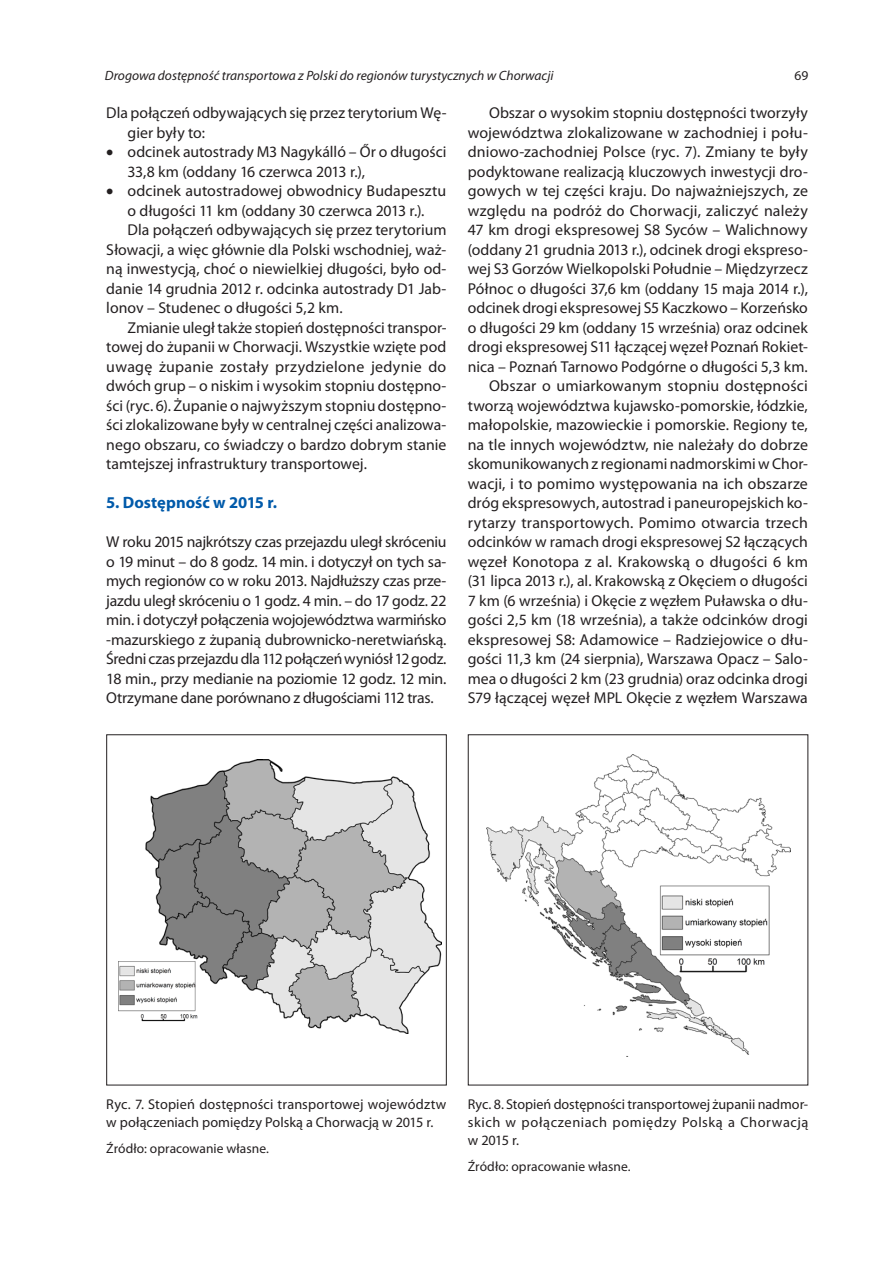
<style>
.page{position:relative;width:893px;height:1263px;background:#fff}
.page>*{position:absolute;margin:0;border:0;box-sizing:border-box;transform-origin:0 0}
.t1{font:700 16.5px "Myriad Pro";color:#015aaa}
.t2{font:15.75px/19.5px "Myriad Pro";letter-spacing:.005em;color:#231f20}
.t3{font:14.25px/18px "Myriad Pro";letter-spacing:.01em;color:#231f20}
.t4{font:italic 13.5px "Myriad Pro";color:#231f20}
.t5{font:13.5px "Myriad Pro";letter-spacing:.005em;color:#231f20}
</style>
<div class="page">
<img style="left:118px;top:759px;width:323px;height:275px">
<img style="left:486px;top:754px;width:304px;height:301px">
<div style="left:106px;top:734px;width:341px;height:351px;border:1px solid #231f20"></div>
<div style="left:468px;top:734px;width:340px;height:351px;border:1px solid #231f20"></div>
<p class="t4" style="left:105px;top:67px;width:450px">Drogowa dostępność transportowa z Polski do regionów turystycznych w Chorwacji</p>
<p class="t5" style="left:794px;top:67px;width:15px">69</p>
<p class="t2" style="left:128px;top:103px;width:320px;text-indent:-21px">Dla połączeń odbywających się przez terytorium Wę&shy;gier były to:</p>
<p class="t2" style="left:128px;top:142px;width:320px;text-indent:-21px">• odcinek autostrady M3 Nagykálló – Őr o długości<br>33,8 km (oddany 16 czerwca 2013 r.),</p>
<p class="t2" style="left:106px;top:181px;width:341px">• odcinek autostradowej obwodnicy Budapesztu</p>
<p class="t2" style="left:128px;top:201px;width:298px">o długości 11 km (oddany 30 czerwca 2013 r.).</p>
<p class="t2" style="left:128px;top:220px;width:320px">Dla połączeń odbywających się przez terytorium</p>
<p class="t2" style="left:106px;top:240px;width:342px">Słowacji, a więc głównie dla Polski wschodniej, waż-</p>
<p class="t2" style="left:106px;top:259px;width:342px">ną inwestycją, choć o niewielkiej długości, było od-</p>
<p class="t2" style="left:106px;top:279px;width:342px">danie 14 grudnia 2012 r. odcinka autostrady D1 Jab-</p>
<p class="t2" style="left:106px;top:298px;width:238px">lonov – Studenec o długości 5,2 km.</p>
<p class="t2" style="left:128px;top:318px;width:320px">Zmianie uległ także stopień dostępności transpor-</p>
<p class="t2" style="left:106px;top:337px;width:342px">towej do żupanii w Chorwacji. Wszystkie wzięte pod</p>
<p class="t2" style="left:106px;top:357px;width:342px">uwagę żupanie zostały przydzielone jedynie do</p>
<p class="t2" style="left:106px;top:376px;width:342px">dwóch grup – o niskim i wysokim stopniu dostępno-</p>
<p class="t2" style="left:106px;top:396px;width:342px">ści (ryc. 6). Żupanie o najwyższym stopniu dostępno-</p>
<p class="t2" style="left:106px;top:415px;width:342px">ści zlokalizowane były w centralnej części analizowa-</p>
<p class="t2" style="left:106px;top:435px;width:342px">nego obszaru, co świadczy o bardzo dobrym stanie</p>
<p class="t2" style="left:106px;top:454px;width:262px">tamtejszej infrastruktury transportowej.</p>
<p class="t1" style="left:106px;top:492px;width:172px">5. Dostępność w 2015 r.</p>
<p class="t2" style="left:106px;top:532px;width:342px;text-align:justify">W roku 2015 najkrótszy czas przejazdu uległ skróceniu o 19 minut – do 8 godz. 14 min. i dotyczył on tych sa&shy;mych regionów co w roku 2013. Najdłuższy czas prze&shy;jazdu uległ skróceniu o 1 godz. 4 min. – do 17 godz. 22 min. i dotyczył połączenia wojojewództwa warmińsko -mazurskiego z żupanią dubrownicko-neretwiańską.<br>Średni czas przejazdu dla 112 połączeń wyniósł 12 godz.<br>18 min., przy medianie na poziomie 12 godz. 12 min.<br>Otrzymane dane porównano z długościami 112 tras.</p>
<p class="t2" style="left:468px;top:103px;width:342px;text-align:right">Obszar o wysokim stopniu dostępności tworzyły województwa zlokalizowane w zachodniej i połu&shy;dniowo-zachodniej Polsce (ryc. 7). Zmiany te były podyktowane realizacją kluczowych inwestycji dro&shy;gowych w tej części kraju. Do najważniejszych, ze względu na podróż do Chorwacji, zaliczyć należy 47 km drogi ekspresowej S8 Syców – Walichnowy (oddany 21 grudnia 2013 r.), odcinek drogi ekspreso&shy;wej S3 Gorzów Wielkopolski Południe – Międzyrzecz Północ o długości 37,6 km (oddany 15 maja 2014 r.), odcinek drogi ekspresowej S5 Kaczkowo – Korzeńsko o długości 29 km (oddany 15 września) oraz odcinek drogi ekspresowej S11 łączącej węzeł Poznań Rokiet&shy;nica – Poznań Tarnowo Podgórne o długości 5,3 km.<br>Obszar o umiarkowanym stopniu dostępności tworzą województwa kujawsko-pomorskie, łódzkie, małopolskie, mazowieckie i pomorskie. Regiony te, na tle innych województw, nie należały do dobrze skomunikowanych z regionami nadmorskimi w Chor&shy;wacji, i to pomimo występowania na ich obszarze dróg ekspresowych, autostrad i paneuropejskich ko&shy;rytarzy transportowych. Pomimo otwarcia trzech odcinków w ramach drogi ekspresowej S2 łączących węzeł Konotopa z al. Krakowską o długości 6 km (31 lipca 2013 r.), al. Krakowską z Okęciem o długości 7 km (6 września) i Okęcie z węzłem Puławska o dłu&shy;gości 2,5 km (18 września), a także odcinków drogi ekspresowej S8: Adamowice – Radziejowice o dłu&shy;gości 11,3 km (24 sierpnia), Warszawa Opacz – Salo&shy;mea o długości 2 km (23 grudnia) oraz odcinka drogi S79 łączącej węzeł MPL Okęcie z węzłem Warszawa</p>
<p class="t3" style="left:106px;top:1095px;width:342px">Ryc. 7. Stopień dostępności transportowej województw w połączeniach pomiędzy Polską a Chorwacją w 2015 r.</p>
<p class="t5" style="left:106px;top:1140px;width:164px">Źródło: opracowanie własne.</p>
<p class="t3" style="left:468px;top:1095px;width:342px;text-align:justify">Ryc. 8. Stopień dostępności transportowej żupanii nadmor&shy;skich w połączeniach pomiędzy Polską a Chorwacją w 2015 r.</p>
<p class="t5" style="left:468px;top:1158px;width:164px">Źródło: opracowanie własne.</p>
</div>
